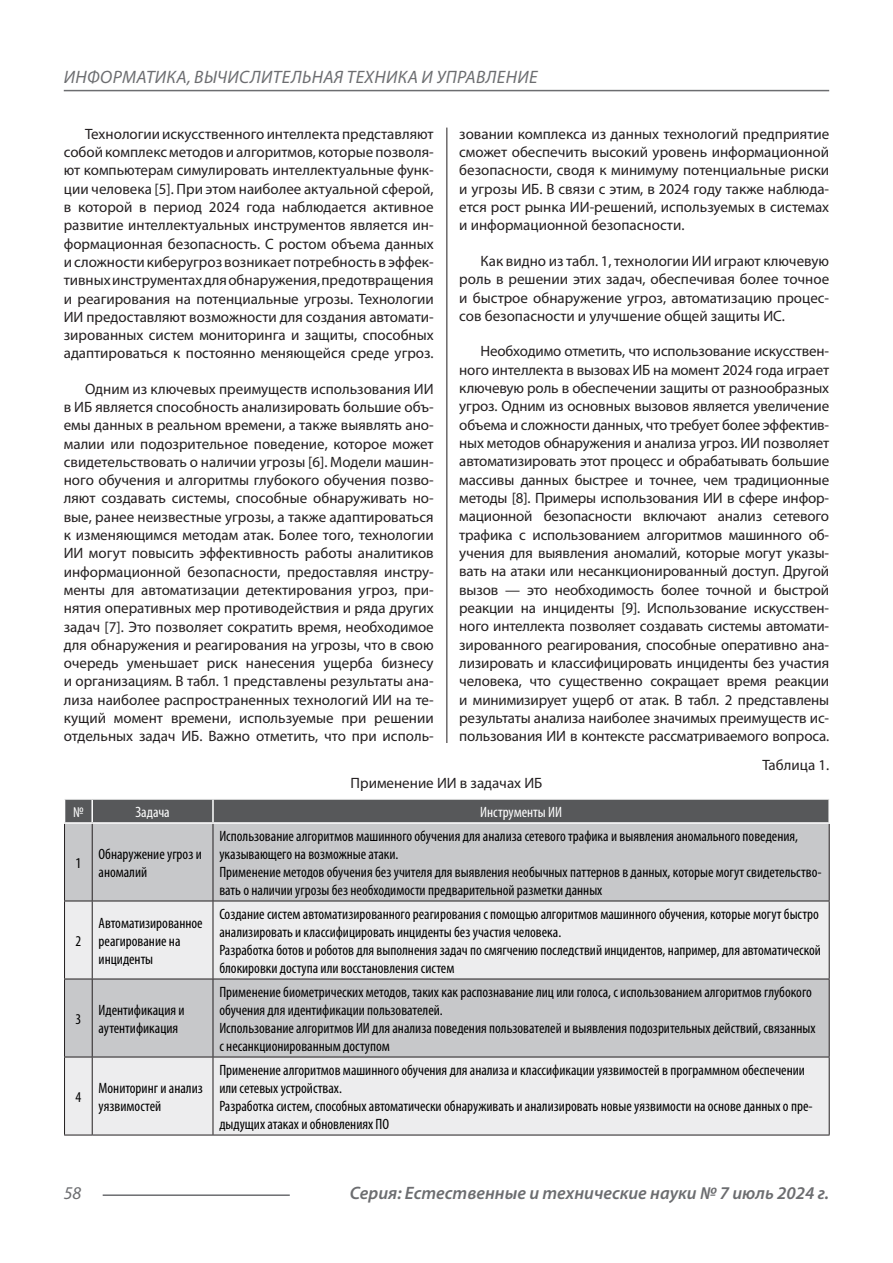
<style>
.page{position:relative;width:893px;height:1263px;background:#fff}
.page>*{position:absolute;margin:0;border:0;box-sizing:border-box;transform-origin:0 0}
.t1{font:italic 600 18px "Myriad Pro";color:#6c6d70}
.t2{font:italic 18px "Myriad Pro";letter-spacing:.02em;color:#6c6d70}
.Статья_текст{font:15px/18.3px "Myriad Pro";color:#231f20;text-align:justify}
.Таблица_Строка{font:condensed 15px/18px "Myriad Pro";color:#000}
.Таблица_Заголовок_Яч{font:condensed 15px "Myriad Pro";color:#fff}
</style>
<div class="page">
<hr style="left:446px;top:128px;width:1px;height:1007px;background:#231f20">
<hr style="left:103px;top:1194px;width:187px;height:2px;background:#6c6d70">
<hr style="left:64px;top:90px;width:765px;height:1px;background:#6c6d70">
<div style="left:65px;top:824px;width:764px;height:77px;background:#c7c8ca"></div>
<svg style="left:65px;top:902px;width:764px;height:233px;fill:#ededee"></svg>
<svg style="left:65px;top:901px;width:27px;height:1px"></svg>
<hr style="left:92px;top:901px;width:121px;height:1px;background:#231f20">
<hr style="left:213px;top:901px;width:617px;height:1px;background:#231f20">
<svg style="left:65px;top:979px;width:27px;height:1px"></svg>
<hr style="left:92px;top:979px;width:121px;height:1px;background:#231f20">
<hr style="left:213px;top:979px;width:617px;height:1px;background:#231f20">
<svg style="left:65px;top:1057px;width:27px;height:1px"></svg>
<hr style="left:92px;top:1057px;width:121px;height:1px;background:#231f20">
<hr style="left:213px;top:1057px;width:617px;height:1px;background:#231f20">
<svg style="left:64px;top:1135px;width:28px;height:1px"></svg>
<hr style="left:92px;top:1135px;width:121px;height:1px;background:#231f20">
<hr style="left:213px;top:1135px;width:617px;height:1px;background:#231f20">
<hr style="left:64px;top:824px;width:1px;height:77px;background:#231f20">
<hr style="left:64px;top:901px;width:1px;height:78px;background:#231f20">
<hr style="left:64px;top:979px;width:1px;height:78px;background:#231f20">
<hr style="left:64px;top:1057px;width:1px;height:78px;background:#231f20">
<hr style="left:92px;top:824px;width:1px;height:77px;background:#231f20">
<hr style="left:213px;top:824px;width:1px;height:77px;background:#231f20">
<hr style="left:829px;top:824px;width:1px;height:77px;background:#231f20">
<hr style="left:92px;top:901px;width:1px;height:78px;background:#231f20">
<hr style="left:213px;top:901px;width:1px;height:78px;background:#231f20">
<hr style="left:829px;top:901px;width:1px;height:78px;background:#231f20">
<hr style="left:92px;top:979px;width:1px;height:78px;background:#231f20">
<hr style="left:213px;top:979px;width:1px;height:78px;background:#231f20">
<hr style="left:829px;top:979px;width:1px;height:78px;background:#231f20">
<hr style="left:92px;top:1057px;width:1px;height:78px;background:#231f20">
<hr style="left:213px;top:1057px;width:1px;height:78px;background:#231f20">
<hr style="left:829px;top:1057px;width:1px;height:78px;background:#231f20">
<div style="left:64px;top:799px;width:764px;height:23px;background:#57585a"></div>
<hr style="left:92px;top:798px;width:121px;height:2px;background:#fff">
<hr style="left:91px;top:800px;width:2px;height:22px;background:#fff">
<hr style="left:213px;top:798px;width:617px;height:2px;background:#fff">
<hr style="left:212px;top:800px;width:2px;height:22px;background:#fff">
<div style="left:442px;top:743px;width:10px;height:16px;background:#fff"></div>
<p class="t2" style="left:64px;top:66px;width:475px">ИНФОРМАТИКА, ВЫЧИСЛИТЕЛЬНАЯ ТЕХНИКА И УПРАВЛЕНИЕ</p>
<p class="Статья_текст" style="left:459px;top:124px;width:371px">зовании комплекса из данных технологий предприятие сможет обеспечить высокий уровень информационной безопасности, сводя к минимуму потенциальные риски и угрозы ИБ. В связи с этим, в 2024 году также наблюда&shy;ется рост рынка ИИ-решений, используемых в системах и информационной безопасности.</p>
<p class="Статья_текст" style="left:459px;top:251px;width:371px;text-indent:21px">Как видно из табл. 1, технологии ИИ играют ключевую роль в решении этих задач, обеспечивая более точное и быстрое обнаружение угроз, автоматизацию процес&shy;сов безопасности и улучшение общей защиты ИС.</p>
<p class="Статья_текст" style="left:459px;top:342px;width:371px;text-indent:21px">Необходимо отметить, что использование искусствен&shy;ного интеллекта в вызовах ИБ на момент 2024 года играет ключевую роль в обеспечении защиты от разнообразных угроз. Одним из основных вызовов является увеличение объема и сложности данных, что требует более эффектив&shy;ных методов обнаружения и анализа угроз. ИИ позволяет автоматизировать этот процесс и обрабатывать большие массивы данных быстрее и точнее, чем традиционные методы [8]. Примеры использования ИИ в сфере инфор&shy;мационной безопасности включают анализ сетевого трафика с использованием алгоритмов машинного об&shy;учения для выявления аномалий, которые могут указы&shy;вать на атаки или несанкционированный доступ. Другой вызов — это необходимость более точной и быстрой реакции на инциденты [9]. Использование искусствен&shy;ного интеллекта позволяет создавать системы автомати&shy;зированного реагирования, способные оперативно ана&shy;лизировать и классифицировать инциденты без участия человека, что существенно сокращает время реакции и минимизирует ущерб от атак. В табл. 2 представлены результаты анализа наиболее значимых преимуществ ис&shy;пользования ИИ в контексте рассматриваемого вопроса.</p>
<p class="Статья_текст" style="left:762px;top:755px;width:68px">Таблица 1.</p>
<p class="Статья_текст" style="left:351px;top:773px;width:193px">Применение ИИ в задачах ИБ</p>
<p class="Статья_текст" style="left:64px;top:124px;width:371px;text-indent:21px">Технологии искусственного интеллекта представляют собой комплекс методов и алгоритмов, которые позволя&shy;ют компьютерам симулировать интеллектуальные функ&shy;ции человека [5]. При этом наиболее актуальной сферой, в которой в период 2024 года наблюдается активное развитие интеллектуальных инструментов является ин&shy;формационная безопасность. С ростом объема данных и сложности киберугроз возникает потребность в эффек&shy;тивных инструментах для обнаружения, предотвращения и реагирования на потенциальные угрозы. Технологии ИИ предоставляют возможности для создания автомати&shy;зированных систем мониторинга и защиты, способных адаптироваться к постоянно меняющейся среде угроз.</p>
<p class="Статья_текст" style="left:64px;top:379px;width:371px;text-indent:21px">Одним из ключевых преимуществ использования ИИ в ИБ является способность анализировать большие объ&shy;емы данных в реальном времени, а также выявлять ано&shy;малии или подозрительное поведение, которое может свидетельствовать о наличии угрозы [6]. Модели машин&shy;ного обучения и алгоритмы глубокого обучения позво&shy;ляют создавать системы, способные обнаруживать но&shy;вые, ранее неизвестные угрозы, а также адаптироваться к изменяющимся методам атак. Более того, технологии ИИ могут повысить эффективность работы аналитиков информационной безопасности, предоставляя инстру&shy;менты для автоматизации детектирования угроз, при&shy;нятия оперативных мер противодействия и ряда других задач [7]. Это позволяет сократить время, необходимое для обнаружения и реагирования на угрозы, что в свою очередь уменьшает риск нанесения ущерба бизнесу и организациям. В табл. 1 представлены результаты ана&shy;лиза наиболее распространенных технологий ИИ на те&shy;кущий момент времени, используемые при решении отдельных задач ИБ. Важно отметить, что при исполь-</p>
<p class="Таблица_Заголовок_Яч" style="left:73px;top:802px;width:12px">№</p>
<p class="Таблица_Заголовок_Яч" style="left:135px;top:802px;width:36px">Задача</p>
<p class="Таблица_Заголовок_Яч" style="left:480px;top:802px;width:83px">Инструменты ИИ</p>
<p class="Таблица_Строка" style="left:75px;top:853px;width:7px">1</p>
<p class="Таблица_Строка" style="left:219px;top:826px;width:580px">Использование алгоритмов машинного обучения для анализа сетевого трафика и выявления аномального поведения, указывающего на возможные атаки.</p>
<p class="Таблица_Строка" style="left:219px;top:862px;width:604px">Применение методов обучения без учителя для выявления необычных паттернов в данных, которые могут свидетельство&shy;вать о наличии угрозы без необходимости предварительной разметки данных</p>
<p class="Таблица_Строка" style="left:99px;top:844px;width:105px">Обнаружение угроз и</p>
<p class="Таблица_Строка" style="left:99px;top:862px;width:50px">аномалий</p>
<p class="Таблица_Строка" style="left:75px;top:931px;width:7px">2</p>
<p class="Таблица_Строка" style="left:75px;top:1009px;width:7px">3</p>
<p class="Таблица_Строка" style="left:75px;top:1087px;width:7px">4</p>
<p class="Таблица_Строка" style="left:99px;top:913px;width:106px">Автоматизированное</p>
<p class="Таблица_Строка" style="left:99px;top:931px;width:83px">реагирование на</p>
<p class="Таблица_Строка" style="left:99px;top:949px;width:56px">инциденты</p>
<p class="Таблица_Строка" style="left:99px;top:1000px;width:88px">Идентификация и</p>
<p class="Таблица_Строка" style="left:99px;top:1018px;width:81px">аутентификация</p>
<p class="Таблица_Строка" style="left:99px;top:1078px;width:106px">Мониторинг и анализ</p>
<p class="Таблица_Строка" style="left:99px;top:1096px;width:64px">уязвимостей</p>
<p class="Таблица_Строка" style="left:219px;top:904px;width:601px">Создание систем автоматизированного реагирования с помощью алгоритмов машинного обучения, которые могут быстро анализировать и классифицировать инциденты без участия человека.</p>
<p class="Таблица_Строка" style="left:219px;top:940px;width:603px">Разработка ботов и роботов для выполнения задач по смягчению последствий инцидентов, например, для автоматической блокировки доступа или восстановления систем</p>
<p class="Таблица_Строка" style="left:219px;top:982px;width:594px">Применение биометрических методов, таких как распознавание лиц или голоса, с использованием алгоритмов глубокого обучения для идентификации пользователей.</p>
<p class="Таблица_Строка" style="left:219px;top:1018px;width:598px">Использование алгоритмов ИИ для анализа поведения пользователей и выявления подозрительных действий, связанных с несанкционированным доступом</p>
<p class="Таблица_Строка" style="left:219px;top:1060px;width:587px">Применение алгоритмов машинного обучения для анализа и классификации уязвимостей в программном обеспечении или сетевых устройствах.</p>
<p class="Таблица_Строка" style="left:219px;top:1096px;width:595px">Разработка систем, способных автоматически обнаруживать и анализировать новые уязвимости на основе данных о пре&shy;дыдущих атаках и обновлениях ПО</p>
<p class="t2" style="left:64px;top:1182px;width:19px">58</p>
<p class="t1" style="left:350px;top:1182px;width:481px">Серия: Естественные и технические науки № 7 июль 2024 г.</p>
</div>
